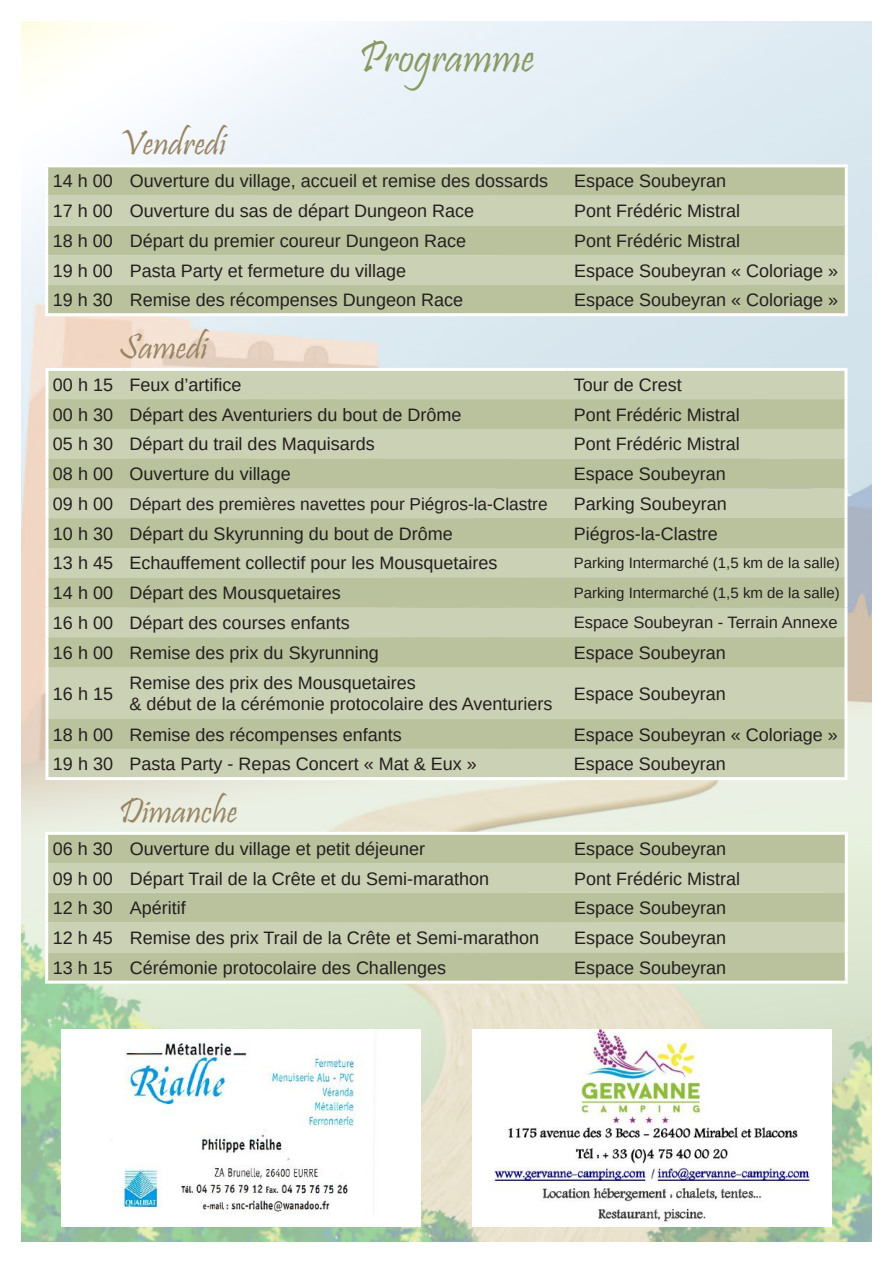
<style>
.page{position:relative;width:893px;height:1263px;background:#fff}
.page>*{position:absolute;margin:0;border:0;box-sizing:border-box;transform-origin:0 0}
.t1{font:45px "Pristina";color:#899961}
.t2{font:36px "Pristina";color:#988462}
.t3{font:18px/21.6px "Liberation Sans";color:#241f1f}
.t4{font:17.25px "Liberation Sans";color:#241f1f}
.t5{font:16.5px "Liberation Sans";color:#241f1f}
.t6{font:15px "Liberation Sans";color:#241f1f}
.s1{font-size:18px}
</style>
<div class="page">
<img style="left:21px;top:21px;width:851px;height:1221px">
<div style="left:61px;top:1029px;width:360px;height:198px;background:#fff"></div>
<img style="left:116px;top:1042px;width:258px;height:172px">
<div style="left:472px;top:1029px;width:360px;height:198px;background:#fff"></div>
<img style="left:491px;top:1029px;width:320px;height:193px">
<div style="left:48px;top:167px;width:797px;height:146px;background:#b9c29d"></div>
<svg style="left:48px;top:196px;width:797px;height:89px;background:#c5ccac"></svg>
<hr style="left:45px;top:164px;width:79px;height:3px;background:#fff">
<hr style="left:45px;top:167px;width:3px;height:29px;background:#fff">
<hr style="left:124px;top:164px;width:444px;height:3px;background:#fff">
<hr style="left:568px;top:164px;width:280px;height:3px;background:#fff">
<hr style="left:845px;top:167px;width:3px;height:29px;background:#fff">
<hr style="left:45px;top:196px;width:3px;height:29px;background:#fff">
<hr style="left:845px;top:196px;width:3px;height:29px;background:#fff">
<hr style="left:45px;top:225px;width:3px;height:30px;background:#fff">
<hr style="left:845px;top:225px;width:3px;height:30px;background:#fff">
<hr style="left:45px;top:255px;width:3px;height:30px;background:#fff">
<hr style="left:845px;top:255px;width:3px;height:30px;background:#fff">
<hr style="left:45px;top:285px;width:3px;height:28px;background:#fff">
<hr style="left:845px;top:285px;width:3px;height:28px;background:#fff">
<hr style="left:45px;top:313px;width:79px;height:3px;background:#fff">
<hr style="left:124px;top:313px;width:444px;height:3px;background:#fff">
<hr style="left:568px;top:313px;width:280px;height:3px;background:#fff">
<div style="left:48px;top:371px;width:796px;height:406px;background:#cbd1b4"></div>
<svg style="left:48px;top:399px;width:796px;height:350px;background:#c1c9a8"></svg>
<hr style="left:45px;top:368px;width:79px;height:3px;background:#fff">
<hr style="left:45px;top:371px;width:3px;height:28px;background:#fff">
<hr style="left:124px;top:368px;width:444px;height:3px;background:#fff">
<hr style="left:568px;top:368px;width:279px;height:3px;background:#fff">
<hr style="left:844px;top:371px;width:3px;height:28px;background:#fff">
<hr style="left:45px;top:399px;width:3px;height:30px;background:#fff">
<hr style="left:844px;top:399px;width:3px;height:30px;background:#fff">
<hr style="left:45px;top:429px;width:3px;height:30px;background:#fff">
<hr style="left:844px;top:429px;width:3px;height:30px;background:#fff">
<hr style="left:45px;top:459px;width:3px;height:29px;background:#fff">
<hr style="left:844px;top:459px;width:3px;height:29px;background:#fff">
<hr style="left:45px;top:488px;width:3px;height:30px;background:#fff">
<hr style="left:844px;top:488px;width:3px;height:30px;background:#fff">
<hr style="left:45px;top:518px;width:3px;height:30px;background:#fff">
<hr style="left:844px;top:518px;width:3px;height:30px;background:#fff">
<hr style="left:45px;top:548px;width:3px;height:30px;background:#fff">
<hr style="left:844px;top:548px;width:3px;height:30px;background:#fff">
<hr style="left:45px;top:578px;width:3px;height:29px;background:#fff">
<hr style="left:844px;top:578px;width:3px;height:29px;background:#fff">
<hr style="left:45px;top:607px;width:3px;height:30px;background:#fff">
<hr style="left:844px;top:607px;width:3px;height:30px;background:#fff">
<hr style="left:45px;top:637px;width:3px;height:30px;background:#fff">
<hr style="left:844px;top:637px;width:3px;height:30px;background:#fff">
<hr style="left:45px;top:667px;width:3px;height:52px;background:#fff">
<hr style="left:844px;top:667px;width:3px;height:52px;background:#fff">
<hr style="left:45px;top:719px;width:3px;height:30px;background:#fff">
<hr style="left:844px;top:719px;width:3px;height:30px;background:#fff">
<hr style="left:45px;top:749px;width:3px;height:28px;background:#fff">
<hr style="left:844px;top:749px;width:3px;height:28px;background:#fff">
<hr style="left:45px;top:777px;width:79px;height:3px;background:#fff">
<hr style="left:124px;top:777px;width:444px;height:3px;background:#fff">
<hr style="left:568px;top:777px;width:279px;height:3px;background:#fff">
<div style="left:48px;top:835px;width:797px;height:146px;background:#b9c29d"></div>
<svg style="left:48px;top:863px;width:797px;height:89px;background:#c5ccac"></svg>
<hr style="left:45px;top:832px;width:79px;height:3px;background:#fff">
<hr style="left:45px;top:835px;width:3px;height:28px;background:#fff">
<hr style="left:124px;top:832px;width:444px;height:3px;background:#fff">
<hr style="left:568px;top:832px;width:280px;height:3px;background:#fff">
<hr style="left:845px;top:835px;width:3px;height:28px;background:#fff">
<hr style="left:45px;top:863px;width:3px;height:30px;background:#fff">
<hr style="left:845px;top:863px;width:3px;height:30px;background:#fff">
<hr style="left:45px;top:893px;width:3px;height:29px;background:#fff">
<hr style="left:845px;top:893px;width:3px;height:29px;background:#fff">
<hr style="left:45px;top:922px;width:3px;height:30px;background:#fff">
<hr style="left:845px;top:922px;width:3px;height:30px;background:#fff">
<hr style="left:45px;top:952px;width:3px;height:29px;background:#fff">
<hr style="left:845px;top:952px;width:3px;height:29px;background:#fff">
<hr style="left:45px;top:981px;width:79px;height:3px;background:#fff">
<hr style="left:124px;top:981px;width:444px;height:3px;background:#fff">
<hr style="left:568px;top:981px;width:280px;height:3px;background:#fff">
<h1 class="t1" style="left:359px;top:32px;width:177px">Programme</h1>
<h2 class="t2" style="left:119px;top:123px;width:109px">Vendredi</h2>
<p class="t3" style="left:53px;top:170px;width:497px">14 h 00 Ouverture du village, accueil et remise des dossards</p>
<p class="t3" style="left:574px;top:170px;width:154px">Espace Soubeyran</p>
<p class="t3" style="left:53px;top:200px;width:423px">17 h 00 Ouverture du sas de départ Dungeon Race</p>
<p class="t3" style="left:574px;top:200px;width:168px">Pont Frédéric Mistral</p>
<p class="t3" style="left:53px;top:230px;width:415px">18 h 00 Départ du premier coureur Dungeon Race</p>
<p class="t3" style="left:574px;top:230px;width:168px">Pont Frédéric Mistral</p>
<p class="t3" style="left:53px;top:260px;width:355px">19 h 00 Pasta Party et fermeture du village</p>
<p class="t3" style="left:574px;top:260px;width:266px">Espace Soubeyran « Coloriage »</p>
<p class="t3" style="left:53px;top:289px;width:412px">19 h 30 Remise des récompenses Dungeon Race</p>
<p class="t3" style="left:574px;top:289px;width:266px">Espace Soubeyran « Coloriage »</p>
<h2 class="t2" style="left:119px;top:327px;width:90px">Samedi</h2>
<p class="t3" style="left:53px;top:374px;width:190px">00 h 15 Feux d’artifice</p>
<p class="t3" style="left:574px;top:374px;width:110px">Tour de Crest</p>
<p class="t3" style="left:53px;top:404px;width:410px">00 h 30 Départ des Aventuriers du bout de Drôme</p>
<p class="t3" style="left:574px;top:404px;width:168px">Pont Frédéric Mistral</p>
<p class="t3" style="left:53px;top:433px;width:323px">05 h 30 Départ du trail des Maquisards</p>
<p class="t3" style="left:574px;top:433px;width:168px">Pont Frédéric Mistral</p>
<p class="t3" style="left:53px;top:463px;width:239px">08 h 00 Ouverture du village</p>
<p class="t3" style="left:574px;top:463px;width:154px">Espace Soubeyran</p>
<p class="t4" style="left:53px;top:493px;width:496px"><span class="s1">09 h 00</span> Départ des premières navettes pour Piégros-la-Clastre</p>
<p class="t3" style="left:574px;top:493px;width:155px">Parking Soubeyran</p>
<p class="t3" style="left:53px;top:523px;width:401px">10 h 30 Départ du Skyrunning du bout de Drôme</p>
<p class="t3" style="left:574px;top:523px;width:146px">Piégros-la-Clastre</p>
<p class="t3" style="left:53px;top:552px;width:446px">13 h 45 Echauffement collectif pour les Mousquetaires</p>
<p class="t6" style="left:574px;top:554px;width:267px">Parking Intermarché (1,5 km de la salle)</p>
<p class="t3" style="left:53px;top:582px;width:289px">14 h 00 Départ des Mousquetaires</p>
<p class="t6" style="left:574px;top:583px;width:267px">Parking Intermarché (1,5 km de la salle)</p>
<p class="t3" style="left:53px;top:612px;width:298px">16 h 00 Départ des courses enfants</p>
<p class="t5" style="left:574px;top:612px;width:265px">Espace Soubeyran - Terrain Annexe</p>
<p class="t3" style="left:53px;top:642px;width:327px">16 h 00 Remise des prix du Skyrunning</p>
<p class="t3" style="left:574px;top:642px;width:154px">Espace Soubeyran</p>
<p class="t3" style="left:53px;top:683px;width:62px">16 h 15</p>
<p class="t3" style="left:130px;top:672px;width:424px">Remise des prix des Mousquetaires<br>&amp; début de la cérémonie protocolaire des Aventuriers</p>
<p class="t3" style="left:574px;top:683px;width:154px">Espace Soubeyran</p>
<p class="t3" style="left:53px;top:724px;width:350px">18 h 00 Remise des récompenses enfants</p>
<p class="t3" style="left:574px;top:724px;width:266px">Espace Soubeyran « Coloriage »</p>
<p class="t3" style="left:53px;top:753px;width:425px">19 h 30 Pasta Party - Repas Concert « Mat &amp; Eux »</p>
<p class="t3" style="left:574px;top:753px;width:154px">Espace Soubeyran</p>
<h2 class="t2" style="left:119px;top:790px;width:120px">Dimanche</h2>
<p class="t3" style="left:53px;top:838px;width:374px">06 h 30 Ouverture du village et petit déjeuner</p>
<p class="t3" style="left:574px;top:838px;width:154px">Espace Soubeyran</p>
<p class="t3" style="left:53px;top:868px;width:438px">09 h 00 Départ Trail de la Crête et du Semi-marathon</p>
<p class="t3" style="left:574px;top:868px;width:168px">Pont Frédéric Mistral</p>
<p class="t3" style="left:53px;top:897px;width:135px">12 h 30 Apéritif</p>
<p class="t3" style="left:574px;top:897px;width:154px">Espace Soubeyran</p>
<p class="t3" style="left:53px;top:927px;width:488px">12 h 45 Remise des prix Trail de la Crête et Semi-marathon</p>
<p class="t3" style="left:574px;top:927px;width:154px">Espace Soubeyran</p>
<p class="t3" style="left:53px;top:957px;width:395px">13 h 15 Cérémonie protocolaire des Challenges</p>
<p class="t3" style="left:574px;top:957px;width:154px">Espace Soubeyran</p>
</div>
